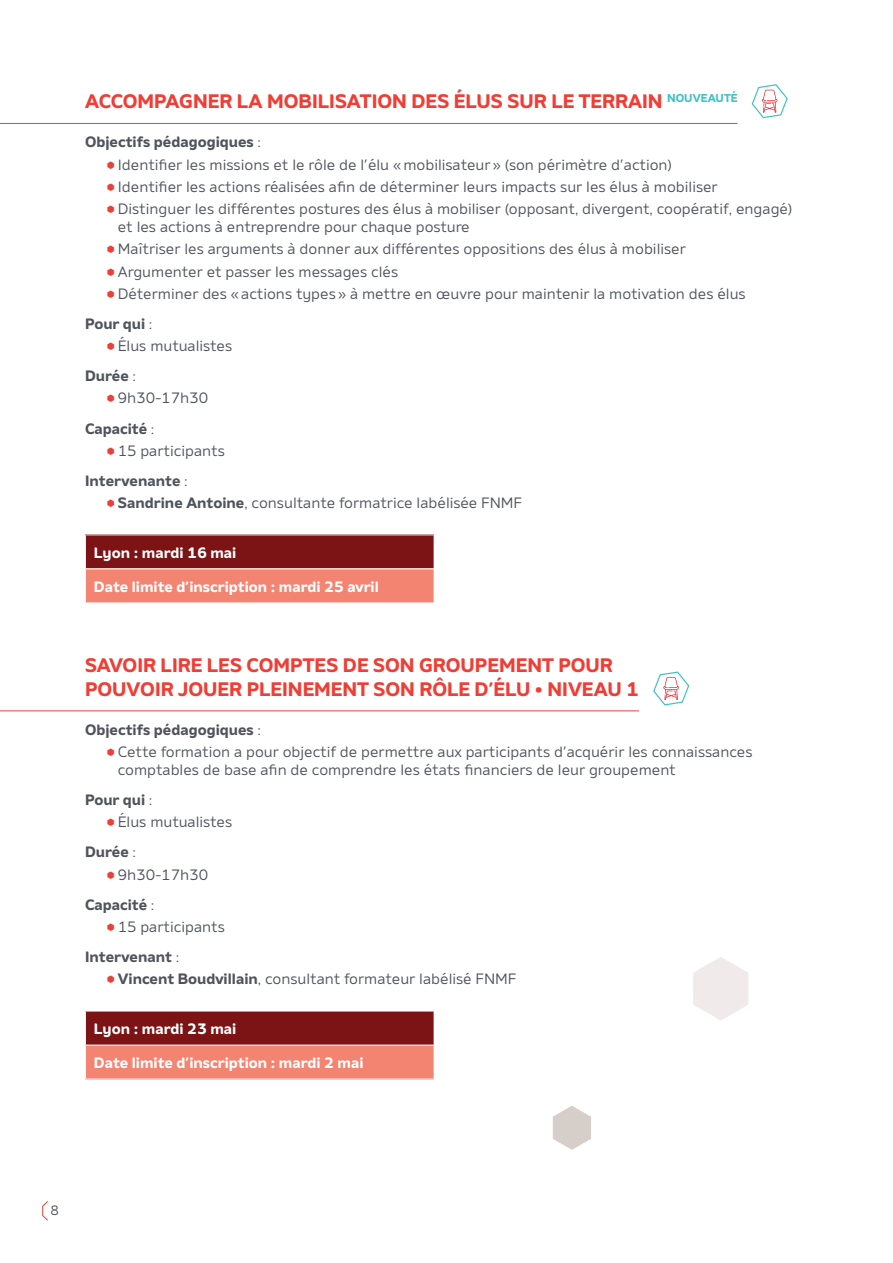
<style>
.page{position:relative;width:893px;height:1263px;background:#fff}
.page>*{position:absolute;margin:0;border:0;box-sizing:border-box;transform-origin:0 0}
.t1{font:700 19.5px/23.4px "Amino";color:#ee3e35}
.t2{font:15px/22.2px "Amino";color:#4f535c}
.t3{font:700 15px "Amino";color:#fff}
.t4{font:13.5px "Amino";color:#4f535c}
.s1{font-weight:700}
</style>
<div class="page">
<svg style="left:42px;top:1201px;width:6px;height:20px"></svg>
<hr style="left:0;top:123px;width:738px;height:1px;background:#ee3e35">
<hr style="left:0;top:710px;width:639px;height:1px;background:#ee3e35">
<div style="left:85px;top:535px;width:349px;height:34px;background:#7c1315"></div>
<div style="left:85px;top:569px;width:349px;height:34px;background:#f48472"></div>
<hr style="left:85px;top:535px;width:1px;height:33px;background:#fff">
<hr style="left:85px;top:569px;width:1px;height:33px;background:#fff">
<hr style="left:85px;top:568px;width:349px;height:1px;background:#fff">
<hr style="left:85px;top:602px;width:349px;height:1px;background:#fff">
<div style="left:85px;top:1011px;width:349px;height:34px;background:#7c1315"></div>
<div style="left:85px;top:1045px;width:349px;height:34px;background:#f48472"></div>
<hr style="left:85px;top:1011px;width:1px;height:34px;background:#fff">
<hr style="left:85px;top:1011px;width:349px;height:1px;background:#fff">
<hr style="left:85px;top:1045px;width:1px;height:34px;background:#fff">
<hr style="left:85px;top:1045px;width:349px;height:1px;background:#fff">
<svg style="left:751px;top:84px;width:37px;height:35px"></svg>
<svg style="left:653px;top:671px;width:37px;height:35px"></svg>
<svg style="left:693px;top:957px;width:55px;height:63px"></svg>
<svg style="left:553px;top:1106px;width:38px;height:44px"></svg>
<h1 class="t1" style="left:85px;top:89px;width:654px">ACCOMPAGNER LA MOBILISATION DES ÉLUS SUR LE TERRAIN <sup>NOUVEAUTÉ</sup></h1>
<p class="t2" style="left:118px;top:131px;width:676px;text-indent:-33px"><span class="s1">Objectifs pédagogiques</span> :<br>Identifier les missions et le rôle de l’élu «mobilisateur» (son périmètre d’action)<br>Identifier les actions réalisées afin de déterminer leurs impacts sur les élus à mobiliser Distinguer les différentes postures des élus à mobiliser (opposant, divergent, coopératif, engagé)</p>
<p class="t2" style="left:118px;top:216px;width:629px">et les actions à entreprendre pour chaque posture<br>Maîtriser les arguments à donner aux différentes oppositions des élus à mobiliser Argumenter et passer les messages clés<br>Déterminer des «actions types» à mettre en œuvre pour maintenir la motivation des élus</p>
<p class="t2" style="left:118px;top:312px;width:116px;text-indent:-33px"><span class="s1">Pour qui</span> :<br>Élus mutualistes</p>
<p class="t2" style="left:118px;top:365px;width:92px;text-indent:-33px"><span class="s1">Durée</span> :<br>9h30-17h30</p>
<p class="t2" style="left:118px;top:417px;width:109px;text-indent:-33px"><span class="s1">Capacité</span> :<br>15 participants</p>
<p class="t2" style="left:118px;top:469px;width:406px;text-indent:-33px"><span class="s1">Intervenante</span> :<br><span class="s1">Sandrine Antoine</span>, consultante formatrice labélisée FNMF</p>
<p class="t3" style="left:94px;top:543px;width:144px">Lyon : mardi 16 mai</p>
<p class="t3" style="left:94px;top:577px;width:286px">Date limite d’inscription : mardi 25 avril</p>
<h1 class="t1" style="left:85px;top:653px;width:555px">SAVOIR LIRE LES COMPTES DE SON GROUPEMENT POUR<br>POUVOIR JOUER PLEINEMENT SON RÔLE D’ÉLU • NIVEAU 1</h1>
<p class="t2" style="left:118px;top:718px;width:636px;text-indent:-33px"><span class="s1">Objectifs pédagogiques</span> :<br>Cette formation a pour objectif de permettre aux participants d’acquérir les connaissances</p>
<p class="t2" style="left:85px;top:755px;width:592px;line-height:30px;text-indent:33px">comptables de base afin de comprendre les états financiers de leur groupement<br><span class="s1">Pour qui</span> :</p>
<p class="t2" style="left:85px;top:807px;width:149px;line-height:30px;text-indent:33px">Élus mutualistes<br><span class="s1">Durée</span> :</p>
<p class="t2" style="left:85px;top:859px;width:125px;line-height:30px;text-indent:33px">9h30-17h30<br><span class="s1">Capacité</span> :</p>
<p class="t2" style="left:85px;top:911px;width:141px;line-height:30px;text-indent:33px">15 participants<br><span class="s1">Intervenant</span> :</p>
<p class="t2" style="left:118px;top:967px;width:400px"><span class="s1">Vincent Boudvillain</span>, consultant formateur labélisé FNMF</p>
<p class="t3" style="left:94px;top:1019px;width:144px">Lyon : mardi 23 mai</p>
<p class="t3" style="left:94px;top:1053px;width:271px">Date limite d’inscription : mardi 2 mai</p>
<p class="t4" style="left:51px;top:1202px;width:10px">8</p>
</div>
